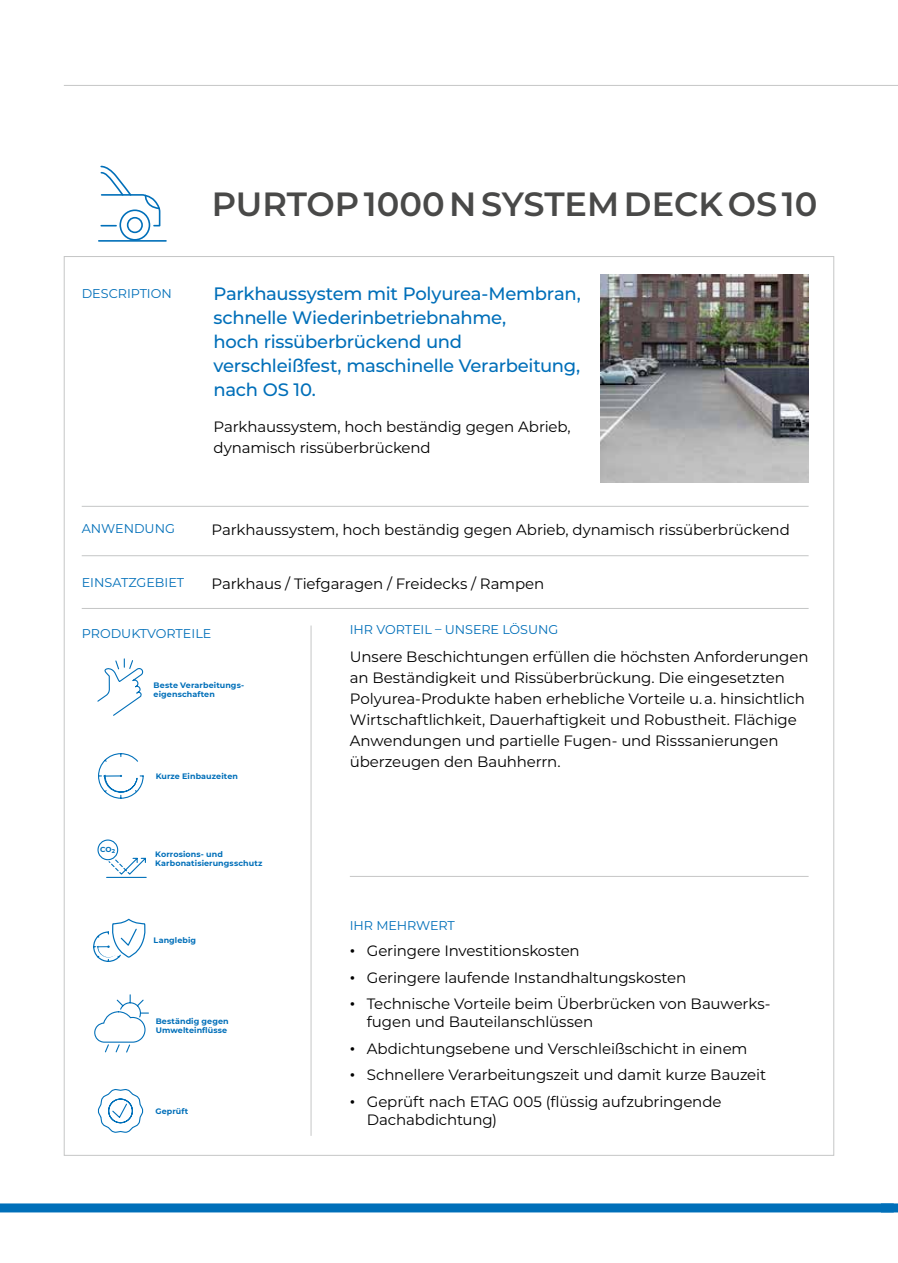
<style>
.page{position:relative;width:898px;height:1263px;background:#fff}
.page>*{position:absolute;margin:0;border:0;box-sizing:border-box;transform-origin:0 0}
.t1{font:600 33.6px "Montserrat";color:#494948}
.t2{font:500 18px/24px "Montserrat";letter-spacing:-.015em;color:#006fb9}
.t3{font:15px/21px "Montserrat";letter-spacing:-.01em;color:#000}
.t4{font:12.75px "Montserrat";color:#006fb9}
.t5{font:700 7.95px/9.6px "Montserrat";letter-spacing:.015em;color:#006fb9}
.t6{font:700 7.35px "Montserrat";color:#0070ba}
.s1{font-weight:700;font-size:18px}
</style>
<div class="page">
<div style="left:880px;top:1203px;width:17px;height:9px;background:#006fb9"></div>
<div style="left:0;top:1203px;width:893px;height:9px;background:#006fb9"></div>
<div style="left:64px;top:256px;width:769px;height:900px;background:#fff;border:1px solid #c5c6c6"></div>
<img style="left:600px;top:274px;width:208px;height:209px">
<hr style="left:82px;top:506px;width:726px;height:1px;background:#c5c6c6">
<hr style="left:82px;top:555px;width:726px;height:1px;background:#c5c6c6">
<hr style="left:82px;top:608px;width:726px;height:1px;background:#c5c6c6">
<hr style="left:350px;top:876px;width:458px;height:1px;background:#c5c6c6">
<svg style="left:97px;top:839px;width:50px;height:39px"></svg>
<svg style="left:97px;top:1089px;width:47px;height:44px"></svg>
<svg style="left:98px;top:753px;width:46px;height:46px"></svg>
<svg style="left:93px;top:918px;width:53px;height:44px"></svg>
<hr style="left:310px;top:625px;width:1px;height:511px;background:#c5c6c6">
<hr style="left:64px;top:85px;width:833px;height:1px;background:#c5c6c6">
<svg style="left:97px;top:658px;width:47px;height:58px"></svg>
<svg style="left:94px;top:994px;width:55px;height:59px"></svg>
<hr style="left:99px;top:240px;width:67px;height:2px;background:#006fb9">
<div style="left:127px;top:217px;width:16px;height:16px;border:2px solid #006fb9;border-radius:50%"></div>
<div style="left:119px;top:209px;width:31px;height:32px;border:2px solid #006fb9;border-radius:50%"></div>
<svg style="left:100px;top:165px;width:61px;height:62px"></svg>
<p class="t4" style="left:82px;top:285px;width:92px">DESCRIPTION</p>
<p class="t4" style="left:82px;top:520px;width:95px">ANWENDUNG</p>
<p class="t4" style="left:82px;top:574px;width:104px">EINSATZGEBIET</p>
<h1 class="t1" style="left:212px;top:180px;width:606px">PURTOP 1000 N SYSTEM DECK OS 10</h1>
<p class="t2" style="left:213px;top:281px;width:368px">Parkhaussystem mit Polyurea-Membran, schnelle Wiederinbetriebnahme,<br>hoch rissüberbrückend und verschleißfest, maschinelle Verarbeitung, nach OS 10.</p>
<p class="t3" style="left:213px;top:416px;width:358px">Parkhaussystem, hoch beständig gegen Abrieb, dynamisch rissüberbrückend</p>
<p class="t3" style="left:211px;top:519px;width:579px">Parkhaussystem, hoch beständig gegen Abrieb, dynamisch rissüberbrückend</p>
<p class="t3" style="left:211px;top:572px;width:334px">Parkhaus / Tiefgaragen / Freidecks / Rampen</p>
<p class="t4" style="left:82px;top:625px;width:131px">PRODUKTVORTEILE</p>
<p class="t5" style="left:154px;top:679px;width:92px">Beste Verarbeitungs&shy;eigenschaften</p>
<p class="t6" style="left:100px;top:844px;width:16px">CO<sub>2</sub></p>
<p class="t5" style="left:156px;top:771px;width:84px">Kurze Einbauzeiten</p>
<p class="t5" style="left:155px;top:849px;width:109px">Korrosions- und<br>Karbonatisierungsschutz</p>
<p class="t5" style="left:154px;top:935px;width:44px">Langlebig</p>
<p class="t5" style="left:156px;top:1015px;width:74px">Beständig gegen<br>Umwelteinflüsse</p>
<p class="t5" style="left:155px;top:1106px;width:34px">Geprüft</p>
<p class="t4" style="left:350px;top:621px;width:210px">IHR VORTEIL – UNSERE LÖSUNG</p>
<p class="t3" style="left:350px;top:646px;width:460px">Unsere Beschichtungen erfüllen die höchsten Anforderungen an Beständigkeit und Rissüberbrückung. Die eingesetzten Polyurea-Produkte haben erhebliche Vorteile u. a. hinsichtlich Wirtschaftlichkeit, Dauerhaftigkeit und Robustheit. Flächige Anwendungen und partielle Fugen- und Risssanierungen überzeugen den Bauhherrn.</p>
<p class="t4" style="left:350px;top:916px;width:107px">IHR MEHRWERT</p>
<p class="t3" style="left:350px;top:937px;width:420px;line-height:26.5px"><span class="s1">·</span> Geringere Investitionskosten<br><span class="s1">·</span> Geringere laufende Instandhaltungskosten<br><span class="s1">·</span> Technische Vorteile beim Überbrücken von Bauwerks-</p>
<p class="t3" style="left:350px;top:1008px;width:417px;line-height:26.5px;text-indent:17px">fugen und Bauteilanschlüssen<br><span class="s1">·</span> Abdichtungsebene und Verschleißschicht in einem<br><span class="s1">·</span> Schnellere Verarbeitungszeit und damit kurze Bauzeit <span class="s1">·</span> Geprüft nach ETAG 005 (flüssig aufzubringende</p>
<p class="t3" style="left:367px;top:1108px;width:132px">Dachabdichtung)</p>
</div>
